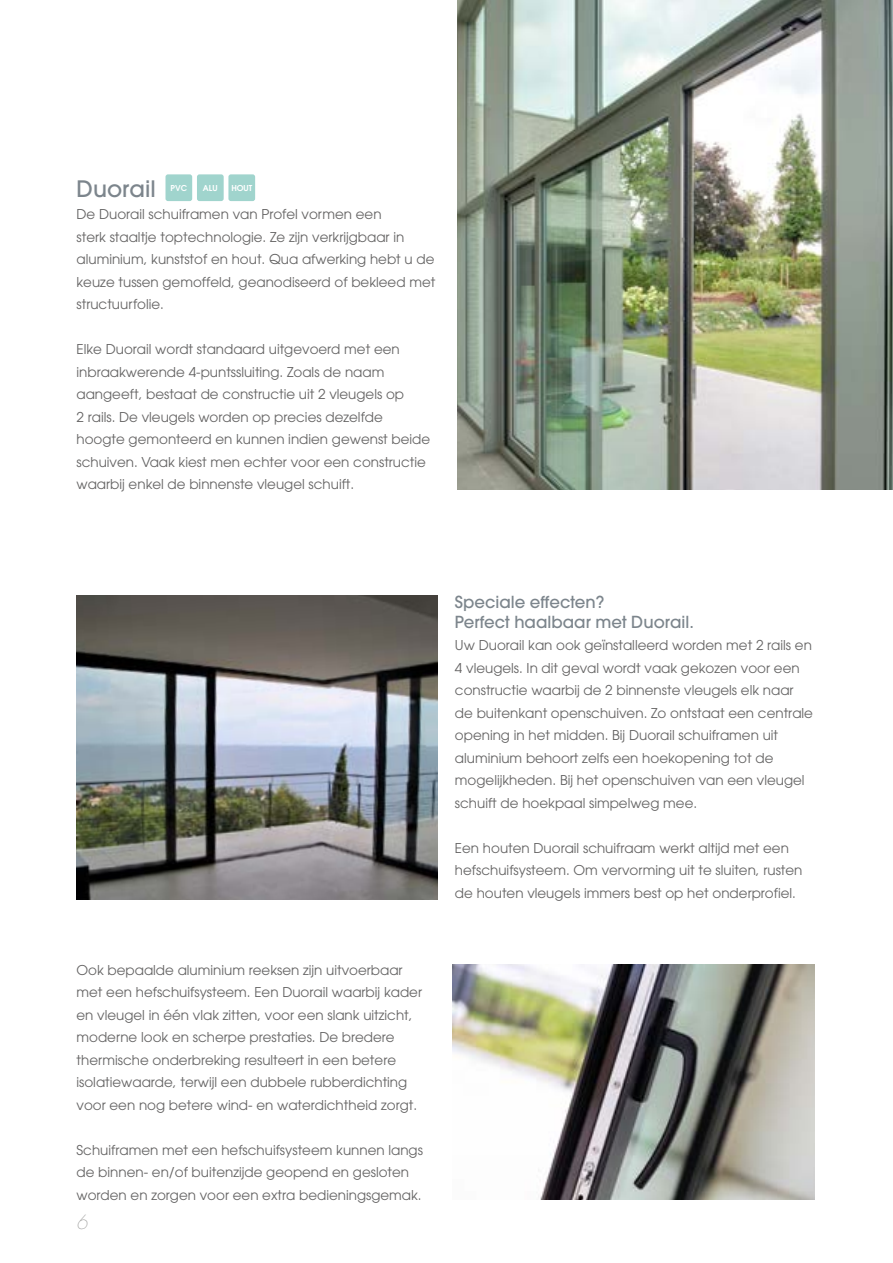
<style>
.page{position:relative;width:893px;height:1263px;background:#fff}
.page>*{position:absolute;margin:0;border:0;box-sizing:border-box;transform-origin:0 0}
.t1{font:500 22.5px "Avant Garde";color:#7c858c}
.t2{font:italic 200 19.5px "Avant Garde";color:#9d9d9c}
.t3{font:500 16.5px/19.5px "Avant Garde";color:#7c858c}
.t4{font:13.5px/22.5px "Avant Garde LT";color:#646363}
.t5{font:600 8.1px "Avant Garde LT";color:#fff}
</style>
<div class="page">
<div style="left:165px;top:174px;width:27px;height:27px;background:#a0d4cd;border-radius:2px"></div>
<div style="left:197px;top:174px;width:27px;height:27px;background:#a0d4cd;border-radius:2px"></div>
<div style="left:228px;top:174px;width:27px;height:27px;background:#a0d4cd;border-radius:2px"></div>
<img style="left:457px;top:0;width:436px;height:489px">
<img style="left:77px;top:596px;width:361px;height:303px">
<img style="left:453px;top:965px;width:361px;height:235px">
<h1 class="t1" style="left:77px;top:174px;width:81px">Duorail</h1>
<p class="t4" style="left:77px;top:203px;width:360px">De Duorail schuiframen van Profel vormen een<br>sterk staaltje toptechnologie. Ze zijn verkrijgbaar in aluminium, kunststof en hout. Qua afwerking hebt u de keuze tussen gemoffeld, geanodiseerd of bekleed met structuurfolie.</p>
<p class="t4" style="left:77px;top:338px;width:355px">Elke Duorail wordt standaard uitgevoerd met een inbraakwerende 4-puntssluiting. Zoals de naam aangeeft, bestaat de constructie uit 2 vleugels op<br>2 rails. De vleugels worden op precies dezelfde hoogte gemonteerd en kunnen indien gewenst beide schuiven. Vaak kiest men echter voor een constructie waarbij enkel de binnenste vleugel schuift.</p>
<p class="t5" style="left:171px;top:182px;width:18px">PVC</p>
<p class="t5" style="left:203px;top:182px;width:16px">ALU</p>
<p class="t5" style="left:231px;top:182px;width:22px">HOUT</p>
<p class="t4" style="left:77px;top:958px;width:347px">Ook bepaalde aluminium reeksen zijn uitvoerbaar met een hefschuifsysteem. Een Duorail waarbij kader en vleugel in één vlak zitten, voor een slank uitzicht, moderne look en scherpe prestaties. De bredere thermische onderbreking resulteert in een betere isolatiewaarde, terwijl een dubbele rubberdichting voor een nog betere wind- en waterdichtheid zorgt.</p>
<p class="t4" style="left:77px;top:1138px;width:348px">Schuiframen met een hefschuifsysteem kunnen langs de binnen- en/of buitenzijde geopend en gesloten worden en zorgen voor een extra bedieningsgemak.</p>
<h2 class="t2" style="left:77px;top:1210px;width:12px">6</h2>
<p class="t3" style="left:455px;top:592px;width:240px">Speciale effecten?<br>Perfect haalbaar met Duorail.</p>
<p class="t4" style="left:455px;top:634px;width:360px">Uw Duorail kan ook geïnstalleerd worden met 2 rails en 4 vleugels. In dit geval wordt vaak gekozen voor een constructie waarbij de 2 binnenste vleugels elk naar de buitenkant openschuiven. Zo ontstaat een centrale opening in het midden. Bij Duorail schuiframen uit aluminium behoort zelfs een hoekopening tot de mogelijkheden. Bij het openschuiven van een vleugel schuift de hoekpaal simpelweg mee.</p>
<p class="t4" style="left:455px;top:836px;width:349px">Een houten Duorail schuifraam werkt altijd met een hefschuifsysteem. Om vervorming uit te sluiten, rusten de houten vleugels immers best op het onderprofiel.</p>
</div>
